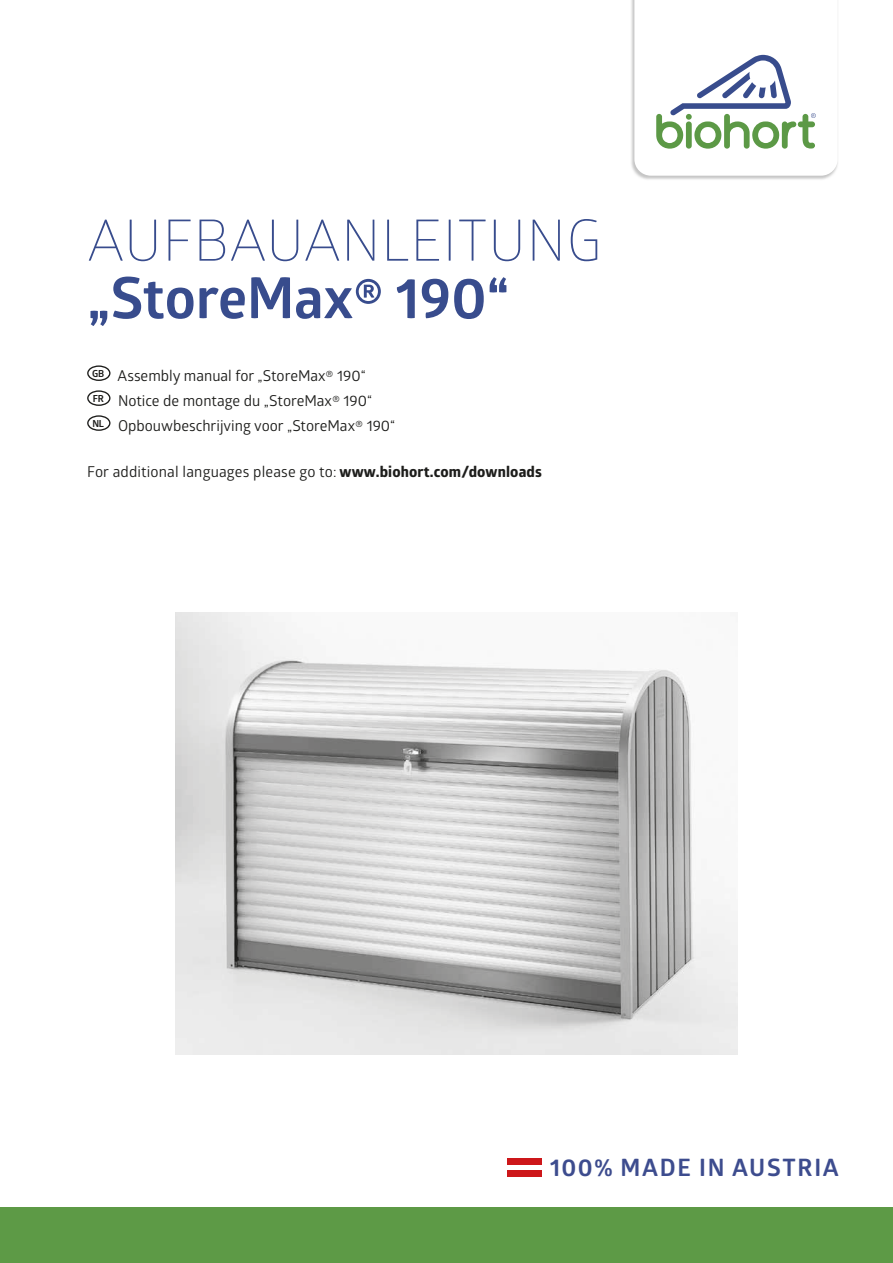
<style>
.page{position:relative;width:893px;height:1263px;background:#fff}
.page>*{position:absolute;margin:0;border:0;box-sizing:border-box;transform-origin:0 0}
.t1{font:300 57.15px "Glober";letter-spacing:.01em;color:#384c8d}
.t2{font:700 57.15px "Glober";color:#384c8d}
.t3{font:700 24px "Glober";letter-spacing:.07em;color:#3d4c8e}
.t4{font:15px/24.9px "Glober";color:#1d1d1b}
.s1{font-weight:800}
</style>
<div class="page">
<img style="left:631px;top:0;width:200px;height:180px">
<svg style="left:634px;top:0;width:204px;height:176px"></svg>
<div style="left:0;top:1208px;width:893px;height:55px;background:#5d9a46"></div>
<div style="left:508px;top:1158px;width:34px;height:6px;background:#cd171a"></div>
<div style="left:508px;top:1170px;width:34px;height:6px;background:#cd171a"></div>
<img style="left:176px;top:612px;width:561px;height:442px">
<svg style="left:87px;top:365px;width:24px;height:16px"></svg>
<svg style="left:87px;top:390px;width:24px;height:16px"></svg>
<svg style="left:87px;top:415px;width:24px;height:16px"></svg>
<h1 class="t1" style="left:87px;top:202px;width:516px">AUFBAUANLEITUNG</h1>
<h1 class="t2" style="left:87px;top:257px;width:424px">„StoreMax® 190“</h1>
<p class="t4" style="left:92px;top:362px;width:304px"><sup>GB</sup> Assembly manual for „StoreMax® 190“<br><sup>FR</sup> Notice de montage du „StoreMax® 190“<br><sup>NL</sup> Opbouwbeschrijving voor „StoreMax® 190“</p>
<p class="t4" style="left:87px;top:459px;width:456px">For additional languages please go to: <span class="s1">www.biohort.com/downloads</span></p>
<h2 class="t3" style="left:550px;top:1150px;width:290px">100% MADE IN AUSTRIA</h2>
</div>
